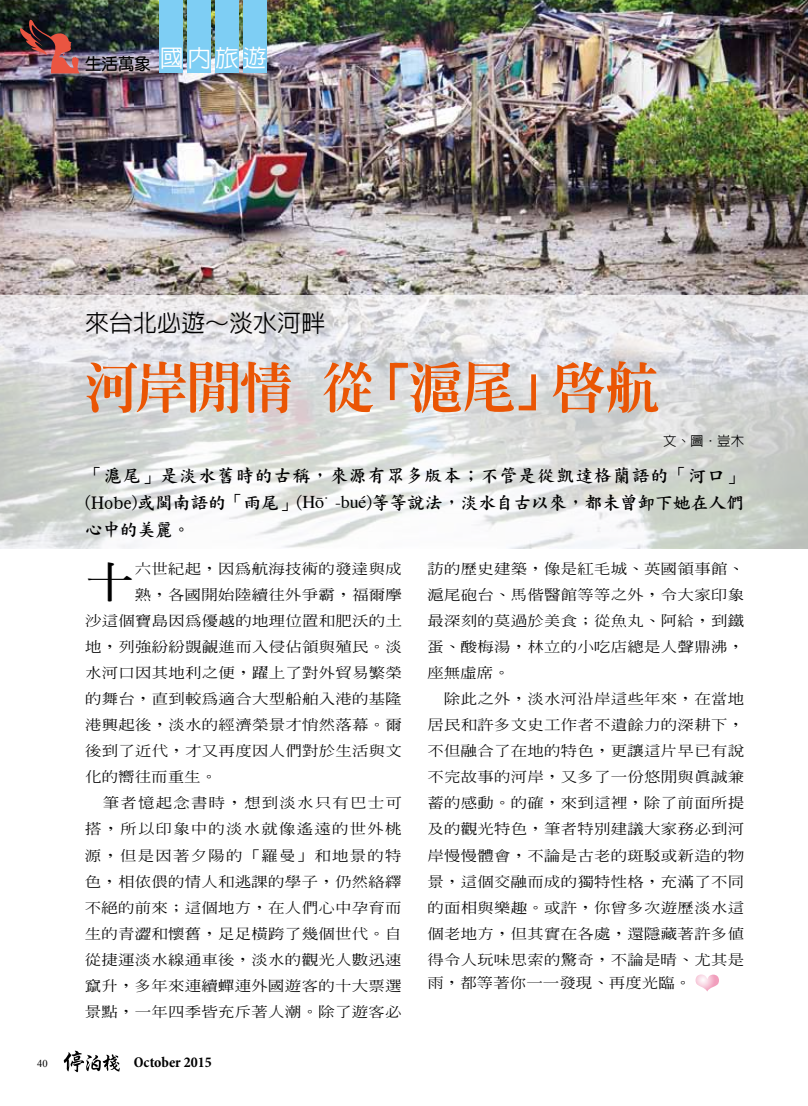
<style>
.page{position:relative;width:808px;height:1106px;background:#fff}
.page>*{position:absolute;margin:0;border:0;box-sizing:border-box;transform-origin:0 0}
.t1{font:800 54px "AR Ming B5";letter-spacing:-.03em;color:#ea5504}
.t2{font:700 42.15px "AR Ming B5";color:#000;scale:1.18 1}
.t3{font:500 24px "AR Hei B5";color:#000}
.t4{font:18px/27px "DF Kai Shu Std W7";letter-spacing:-.015em;color:#000;text-align:justify}
.t5{font:700 16.5px "AR Yuan B5";color:#000}
.t6{font:700 condensed 15px "Minion Pro";color:#000}
.t7{font:500 14.1px/26.1px "AR Ming B5";letter-spacing:.01em;color:#000;text-align:justify;scale:1.18 1}
.t8{font:500 14.1px "AR Ming B5";letter-spacing:.07em;color:#000;scale:1.18 1}
.t9{font:500 13.5px "AR Hei B5";color:#000}
.t10{font:10.5px "Times New Roman";color:#000}
.s1{font-family:"Times"}
</style>
<div class="page">
<img style="left:0;top:0;width:808px;height:296px">
<svg style="left:0;top:296px;width:808px;height:253px"></svg>
<svg style="left:64px;top:1050px;width:56px;height:22px"></svg>
<div style="left:159px;top:0;width:24px;height:72px;background:#7ecef4"></div>
<div style="left:187px;top:0;width:24px;height:72px;background:#7ecef4"></div>
<div style="left:215px;top:0;width:24px;height:72px;background:#7ecef4"></div>
<div style="left:243px;top:0;width:24px;height:72px;background:#7ecef4"></div>
<div style="left:81px;top:52px;width:73px;height:24px;background:#fff;opacity:.75"></div>
<img style="left:19px;top:17px;width:61px;height:56px">
<img style="left:695px;top:974px;width:24px;height:17px">
<p class="t5" style="left:85px;top:56px;width:183px">生活萬象<sup>國內旅遊</sup></p>
<h3 class="t3" style="left:85px;top:310px;width:241px">來台北必遊∼淡水河畔</h3>
<h1 class="t1" style="left:85px;top:360px;width:576px">河岸閒情 從「滬尾」啟航</h1>
<p class="t9" style="left:663px;top:434px;width:82px">文、圖．豈木</p>
<p class="t4" style="left:85px;top:461px;width:660px">「滬尾」是淡水舊時的古稱，來源有眾多版本；不管是從凱達格蘭語的「河口」(Hobe)或閩南語的「雨尾」(<span class="s1">Hō˙ -bué</span>)等等說法，淡水自古以來，都未曾卸下她在人們心中的美麗。</p>
<p class="t7" style="left:427px;top:555px;width:270px">訪的歷史建築，像是紅毛城、英國領事館、滬尾砲台、馬偕醫館等等之外，令大家印象最深刻的莫過於美食；從魚丸、阿給，到鐵蛋、酸梅湯，林立的小吃店總是人聲鼎沸，座無虛席。</p>
<p class="t7" style="left:427px;top:686px;width:270px;text-indent:17px">除此之外，淡水河沿岸這些年來，在當地居民和許多文史工作者不遺餘力的深耕下，不但融合了在地的特色，更讓這片早已有說不完故事的河岸，又多了一份悠閒與真誠兼蓄的感動。的確，來到這裡，除了前面所提及的觀光特色，筆者特別建議大家務必到河岸慢慢體會，不論是古老的斑駁或新造的物景，這個交融而成的獨特性格，充滿了不同的面相與樂趣。或許，你曾多次遊歷淡水這個老地方，但其實在各處，還隱藏著許多值得令人玩味思索的驚奇，不論是晴、尤其是</p>
<p class="t7" style="left:427px;top:970px;width:225px">雨，都等著你一一發現、再度光臨。</p>
<h2 class="t2" style="left:85px;top:561px;width:44px">十</h2>
<p class="t7" style="left:135px;top:555px;width:228px">六世紀起，因為航海技術的發達與成</p>
<p class="t7" style="left:135px;top:581px;width:228px">熟，各國開始陸續往外爭霸，福爾摩</p>
<p class="t7" style="left:85px;top:607px;width:270px">沙這個寶島因為優越的地理位置和肥沃的土</p>
<p class="t7" style="left:85px;top:634px;width:270px">地，列強紛紛覬覦進而入侵佔領與殖民。淡</p>
<p class="t7" style="left:85px;top:660px;width:270px">水河口因其地利之便，躍上了對外貿易繁榮</p>
<p class="t7" style="left:85px;top:686px;width:270px">的舞台，直到較為適合大型船舶入港的基隆</p>
<p class="t7" style="left:85px;top:712px;width:270px">港興起後，淡水的經濟榮景才悄然落幕。爾</p>
<p class="t7" style="left:85px;top:738px;width:270px">後到了近代，才又再度因人們對於生活與文</p>
<p class="t7" style="left:85px;top:764px;width:113px">化的嚮往而重生。</p>
<p class="t8" style="left:103px;top:796px;width:255px">筆者憶起念書時，想到淡水只有巴士可</p>
<p class="t8" style="left:85px;top:822px;width:270px">搭，所以印象中的淡水就像遙遠的世外桃</p>
<p class="t8" style="left:85px;top:848px;width:270px">源，但是因著夕陽的「羅曼」和地景的特</p>
<p class="t7" style="left:85px;top:868px;width:270px">色，相依偎的情人和逃課的學子，仍然絡繹</p>
<p class="t7" style="left:85px;top:894px;width:270px">不絕的前來；這個地方，在人們心中孕育而</p>
<p class="t7" style="left:85px;top:920px;width:270px">生的青澀和懷舊，足足橫跨了幾個世代。自</p>
<p class="t7" style="left:85px;top:946px;width:270px">從捷運淡水線通車後，淡水的觀光人數迅速</p>
<p class="t7" style="left:85px;top:972px;width:270px">竄升，多年來連續蟬連外國遊客的十大票選</p>
<p class="t7" style="left:85px;top:998px;width:270px">景點，一年四季皆充斥著人潮。除了遊客必</p>
<p class="t10" style="left:37px;top:1056px;width:12px">40</p>
<p class="t6" style="left:134px;top:1052px;width:80px">October 2015</p>
</div>
